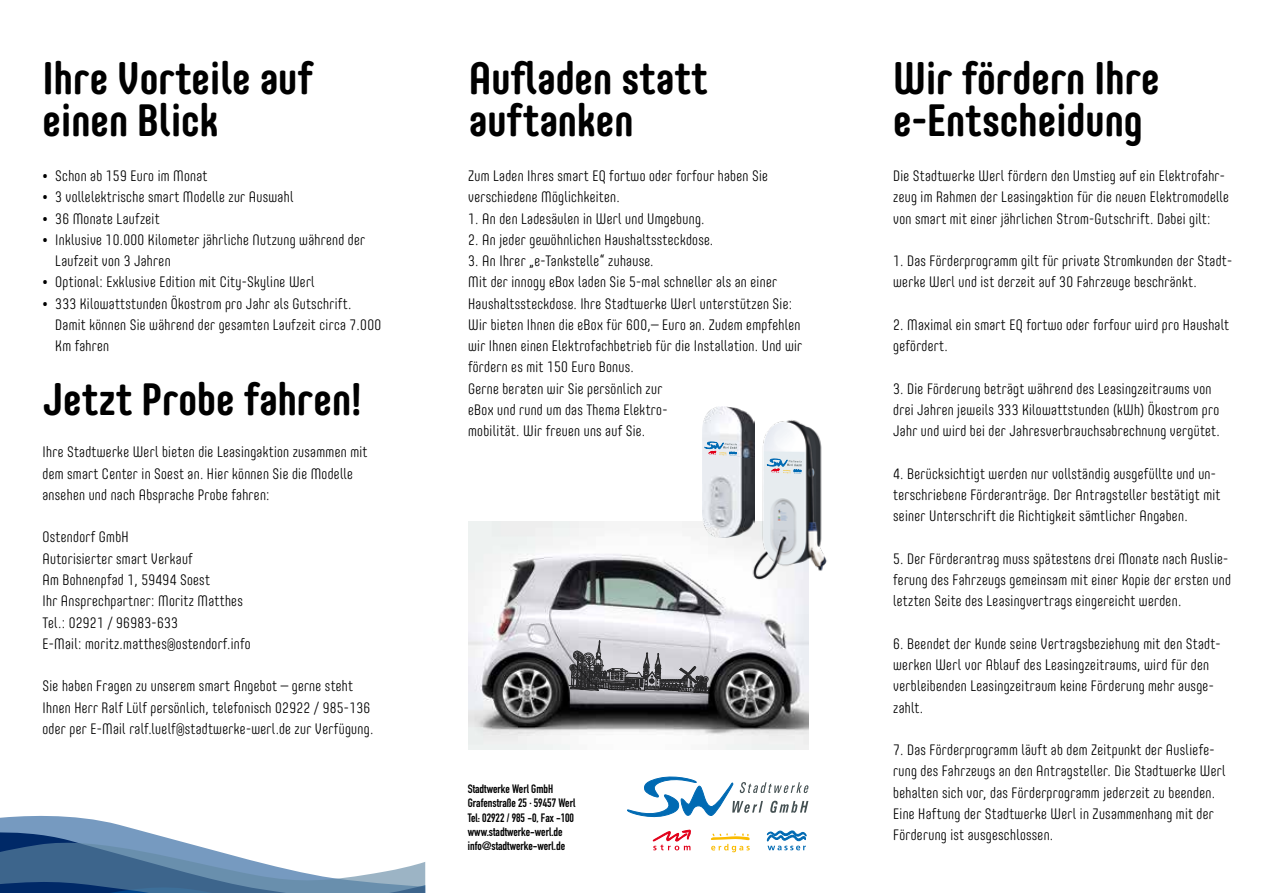
<style>
.page{position:relative;width:1276px;height:893px;background:#fff}
.page>*{position:absolute;margin:0;border:0;box-sizing:border-box;transform-origin:0 0}
.t1{font:700 45px/42.6px "Core Mellow 67 Cn";color:#000}
.t2{font:300 15px/21.3px "Core Mellow 37 Cn";letter-spacing:.02em;color:#000}
.t3{font:700 12px/14.4px "DIN Condensed";color:#000}
</style>
<div class="page">
<svg style="left:627px;top:777px;width:181px;height:41px"></svg>
<svg style="left:767px;top:831px;width:39px;height:19px"></svg>
<svg style="left:711px;top:833px;width:39px;height:19px"></svg>
<svg style="left:652px;top:830px;width:39px;height:20px"></svg>
<img style="left:468px;top:521px;width:340px;height:228px">
<img style="left:702px;top:406px;width:44px;height:131px">
<img style="left:744px;top:412px;width:83px;height:208px">
<svg style="left:567px;top:637px;width:149px;height:61px;background:#99999d"></svg>
<svg style="left:704px;top:441px;width:33px;height:15px"></svg>
<svg style="left:767px;top:458px;width:35px;height:16px"></svg>
<svg style="left:0;top:815px;width:425px;height:78px"></svg>
<h1 class="t1" style="left:43px;top:54px;width:273px">Ihre Vorteile auf einen Blick</h1>
<p class="t2" style="left:43px;top:165px;width:166px">• Schon ab 159 Euro im Monat</p>
<p class="t2" style="left:43px;top:186px;width:252px">• 3 vollelektrische smart Modelle zur Auswahl</p>
<p class="t2" style="left:43px;top:207px;width:119px">• 36 Monate Laufzeit</p>
<p class="t2" style="left:55px;top:228px;width:311px;text-indent:-13px">• Inklusive 10.000 Kilometer jährliche Nutzung während der<br>Laufzeit von 3 Jahren</p>
<p class="t2" style="left:43px;top:271px;width:274px">• Optional: Exklusive Edition mit City-Skyline Werl</p>
<p class="t2" style="left:55px;top:292px;width:327px;text-indent:-13px">• 333 Kilowattstunden Ökostrom pro Jahr als Gutschrift.<br>Damit können Sie während der gesamten Laufzeit circa 7.000<br>Km fahren</p>
<h1 class="t1" style="left:43px;top:376px;width:321px">Jetzt Probe fahren!</h1>
<p class="t2" style="left:43px;top:441px;width:326px">Ihre Stadtwerke Werl bieten die Leasingaktion zusammen mit dem smart Center in Soest an. Hier können Sie die Modelle ansehen und nach Absprache Probe fahren:</p>
<p class="t2" style="left:43px;top:526px;width:210px">Ostendorf GmbH<br>Autorisierter smart Verkauf<br>Am Bohnenpfad 1, 59494 Soest<br>Ihr Ansprechpartner: Moritz Matthes<br>Tel.: 02921 / 96983-633<br>E-Mail: moritz.matthes@ostendorf.info</p>
<p class="t2" style="left:43px;top:675px;width:332px">Sie haben Fragen zu unserem smart Angebot – gerne steht<br>Ihnen Herr Ralf Lülf persönlich, telefonisch 02922 / 985-136 oder per E-Mail ralf.luelf@stadtwerke-werl.de zur Verfügung.</p>
<h1 class="t1" style="left:469px;top:54px;width:241px">Aufladen statt auftanken</h1>
<p class="t2" style="left:468px;top:165px;width:301px">Zum Laden Ihres smart EQ fortwo oder forfour haben Sie verschiedene Möglichkeiten.</p>
<p class="t2" style="left:468px;top:207px;width:238px">1. An den Ladesäulen in Werl und Umgebung.</p>
<p class="t2" style="left:468px;top:228px;width:246px">2. An jeder gewöhnlichen Haushaltssteckdose.</p>
<p class="t2" style="left:468px;top:250px;width:336px">3. An Ihrer „e-Tankstelle“ zuhause.<br>Mit der innogy eBox laden Sie 5-mal schneller als an einer Haushaltssteckdose. Ihre Stadtwerke Werl unterstützen Sie:<br>Wir bieten Ihnen die eBox für 600,– Euro an. Zudem empfehlen wir Ihnen einen Elektrofachbetrieb für die Installation. Und wir fördern es mit 150 Euro Bonus.<br>Gerne beraten wir Sie persönlich zur<br>eBox und rund um das Thema Elektro-<br>mobilität. Wir freuen uns auf Sie.</p>
<p class="t3" style="left:468px;top:781px;width:109px">Stadtwerke Werl GmbH<br>Grafenstraße 25 · 59457 Werl<br>Tel: 02922 / 985 -0, Fax -100 www.stadtwerke-werl.de info@stadtwerke-werl.de</p>
<h1 class="t1" style="left:893px;top:54px;width:268px">Wir fördern Ihre e-Entscheidung</h1>
<p class="t2" style="left:893px;top:165px;width:337px">Die Stadtwerke Werl fördern den Umstieg auf ein Elektrofahr&shy;zeug im Rahmen der Leasingaktion für die neuen Elektromodelle von smart mit einer jährlichen Strom-Gutschrift. Dabei gilt:</p>
<p class="t2" style="left:893px;top:250px;width:340px">1. Das Förderprogramm gilt für private Stromkunden der Stadt&shy;werke Werl und ist derzeit auf 30 Fahrzeuge beschränkt.</p>
<p class="t2" style="left:893px;top:313px;width:337px">2. Maximal ein smart EQ fortwo oder forfour wird pro Haushalt gefördert.</p>
<p class="t2" style="left:893px;top:377px;width:328px">3. Die Förderung beträgt während des Leasingzeitraums von drei Jahren jeweils 333 Kilowattstunden (kWh) Ökostrom pro<br>Jahr und wird bei der Jahresverbrauchsabrechnung vergütet.</p>
<p class="t2" style="left:893px;top:462px;width:329px">4. Berücksichtigt werden nur vollständig ausgefüllte und un&shy;terschriebene Förderanträge. Der Antragsteller bestätigt mit seiner Unterschrift die Richtigkeit sämtlicher Angaben.</p>
<p class="t2" style="left:893px;top:547px;width:339px">5. Der Förderantrag muss spätestens drei Monate nach Auslie&shy;ferung des Fahrzeugs gemeinsam mit einer Kopie der ersten und letzten Seite des Leasingvertrags eingereicht werden.</p>
<p class="t2" style="left:893px;top:632px;width:329px">6. Beendet der Kunde seine Vertragsbeziehung mit den Stadt&shy;werken Werl vor Ablauf des Leasingzeitraums, wird für den verbleibenden Leasingzeitraum keine Förderung mehr ausge&shy;zahlt.</p>
<p class="t2" style="left:893px;top:739px;width:334px">7. Das Förderprogramm läuft ab dem Zeitpunkt der Ausliefe&shy;rung des Fahrzeugs an den Antragsteller. Die Stadtwerke Werl behalten sich vor, das Förderprogramm jederzeit zu beenden.<br>Eine Haftung der Stadtwerke Werl in Zusammenhang mit der Förderung ist ausgeschlossen.</p>
</div>
